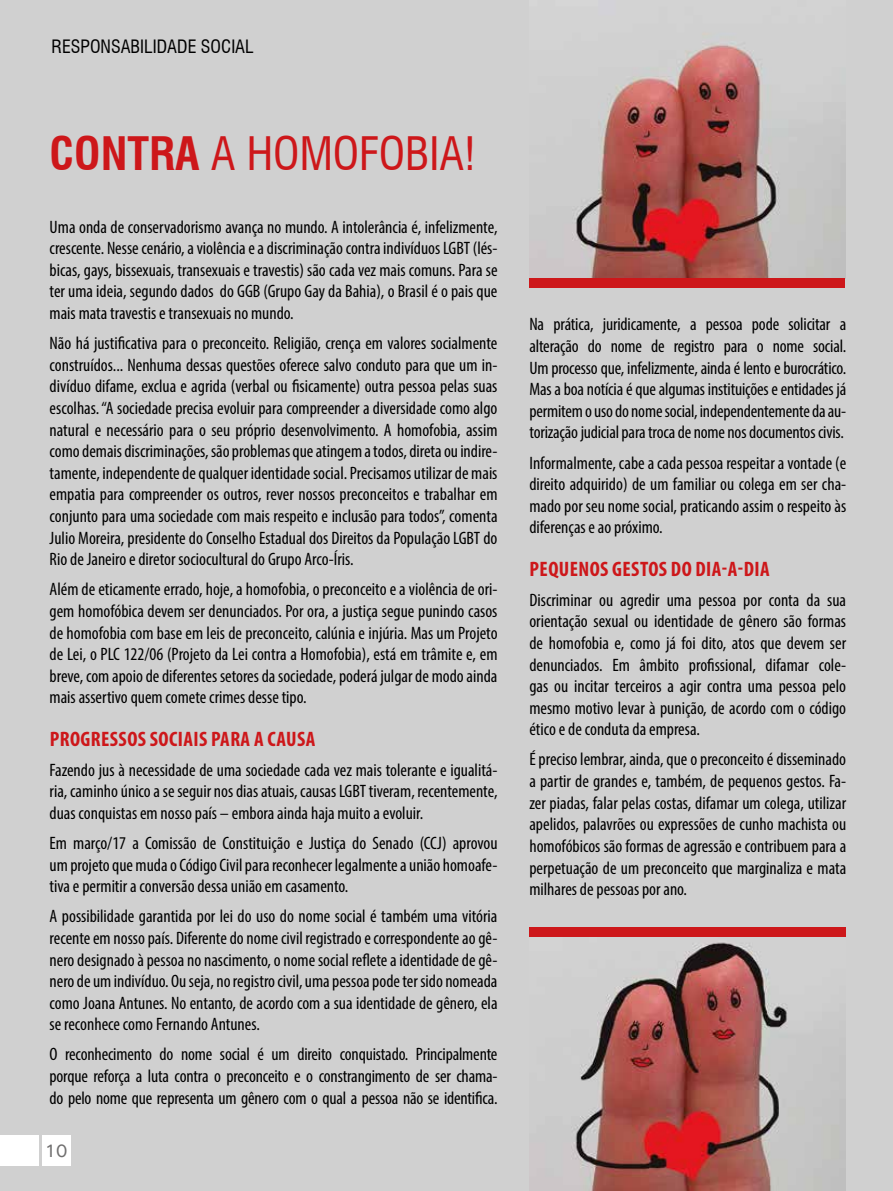
<style>
.page{position:relative;width:893px;height:1191px;background:#d0d0d0}
.page>*{position:absolute;margin:0;border:0;box-sizing:border-box;transform-origin:0 0}
.t1{font:condensed 45px "Swiss 721 BT";color:#cd171a}
.t2{font:700 condensed 21px "Myriad Pro";letter-spacing:.02em;color:#cd171a}
.t3{font:condensed 18px/21.6px "Myriad Pro";color:#000;text-align:justify}
.t4{font:condensed 18px "Swiss 721 BT";color:#000}
.t5{font:18px "Univers ATT";color:#706f6f}
.s1{font-weight:700}
</style>
<div class="page">
<div style="left:0;top:1135px;width:39px;height:31px;background:#fff"></div>
<div style="left:42px;top:1135px;width:29px;height:31px;background:#fff"></div>
<img style="left:572px;top:45px;width:273px;height:233px">
<img style="left:529px;top:936px;width:316px;height:255px">
<div style="left:529px;top:278px;width:316px;height:10px;background:#cd171a"></div>
<div style="left:529px;top:927px;width:317px;height:9px;background:#cd171a"></div>
<p class="t4" style="left:52px;top:36px;width:204px">RESPONSABILIDADE SOCIAL</p>
<h1 class="t1" style="left:50px;top:127px;width:428px"><span class="s1">CONTRA</span> A HOMOFOBIA!</h1>
<p class="t3" style="left:50px;top:216px;width:449px">Uma onda de conservadorismo avança no mundo. A intolerância é, infelizmente, crescente. Nesse cenário, a violência e a discriminação contra indivíduos LGBT (lés&shy;bicas, gays, bissexuais, transexuais e travestis) são cada vez mais comuns. Para se ter uma ideia, segundo dados do GGB (Grupo Gay da Bahia), o Brasil é o pais que mais mata travestis e transexuais no mundo.</p>
<p class="t3" style="left:50px;top:332px;width:449px">Não há justificativa para o preconceito. Religião, crença em valores socialmente construídos... Nenhuma dessas questões oferece salvo conduto para que um in&shy;divíduo difame, exclua e agrida (verbal ou fisicamente) outra pessoa pelas suas escolhas. “A sociedade precisa evoluir para compreender a diversidade como algo natural e necessário para o seu próprio desenvolvimento. A homofobia, assim como demais discriminações, são problemas que atingem a todos, direta ou indire&shy;tamente, independente de qualquer identidade social. Precisamos utilizar de mais empatia para compreender os outros, rever nossos preconceitos e trabalhar em conjunto para uma sociedade com mais respeito e inclusão para todos”, comenta Julio Moreira, presidente do Conselho Estadual dos Direitos da População LGBT do Rio de Janeiro e diretor sociocultural do Grupo Arco-Íris.</p>
<p class="t3" style="left:50px;top:578px;width:449px">Além de eticamente errado, hoje, a homofobia, o preconceito e a violência de ori&shy;gem homofóbica devem ser denunciados. Por ora, a justiça segue punindo casos de homofobia com base em leis de preconceito, calúnia e injúria. Mas um Projeto de Lei, o PLC 122/06 (Projeto da Lei contra a Homofobia), está em trâmite e, em breve, com apoio de diferentes setores da sociedade, poderá julgar de modo ainda mais assertivo quem comete crimes desse tipo.</p>
<p class="t2" style="left:50px;top:725px;width:267px">PROGRESSOS SOCIAIS PARA A CAUSA</p>
<p class="t3" style="left:50px;top:758px;width:449px">Fazendo jus à necessidade de uma sociedade cada vez mais tolerante e igualitá&shy;ria, caminho único a se seguir nos dias atuais, causas LGBT tiveram, recentemente, duas conquistas em nosso país – embora ainda haja muito a evoluir.</p>
<p class="t3" style="left:50px;top:832px;width:449px">Em março/17 a Comissão de Constituição e Justiça do Senado (CCJ) aprovou um projeto que muda o Código Civil para reconhecer legalmente a união homoafe&shy;tiva e permitir a conversão dessa união em casamento.</p>
<p class="t3" style="left:50px;top:905px;width:449px">A possibilidade garantida por lei do uso do nome social é também uma vitória recente em nosso país. Diferente do nome civil registrado e correspondente ao gê&shy;nero designado à pessoa no nascimento, o nome social reflete a identidade de gê&shy;nero de um indivíduo. Ou seja, no registro civil, uma pessoa pode ter sido nomeada como Joana Antunes. No entanto, de acordo com a sua identidade de gênero, ela se reconhece como Fernando Antunes.</p>
<p class="t3" style="left:50px;top:1043px;width:449px">O reconhecimento do nome social é um direito conquistado. Principalmente porque reforça a luta contra o preconceito e o constrangimento de ser chama&shy;do pelo nome que representa um gênero com o qual a pessoa não se identifica.</p>
<p class="t5" style="left:45px;top:1140px;width:24px">10</p>
<p class="t3" style="left:529px;top:313px;width:318px">Na prática, juridicamente, a pessoa pode solicitar a alteração do nome de registro para o nome social.<br>Um processo que, infelizmente, ainda é lento e burocrático.<br>Mas a boa notícia é que algumas instituições e entidades já permitem o uso do nome social, independentemente da au&shy;torização judicial para troca de nome nos documentos civis.</p>
<p class="t3" style="left:529px;top:451px;width:318px">Informalmente, cabe a cada pessoa respeitar a vontade (e direito adquirido) de um familiar ou colega em ser cha&shy;mado por seu nome social, praticando assim o respeito às diferenças e ao próximo.</p>
<p class="t2" style="left:530px;top:555px;width:242px">PEQUENOS GESTOS DO DIA-A-DIA</p>
<p class="t3" style="left:529px;top:589px;width:318px">Discriminar ou agredir uma pessoa por conta da sua orientação sexual ou identidade de gênero são formas de homofobia e, como já foi dito, atos que devem ser denunciados. Em âmbito profissional, difamar cole&shy;gas ou incitar terceiros a agir contra uma pessoa pelo mesmo motivo levar à punição, de acordo com o código ético e de conduta da empresa.</p>
<p class="t3" style="left:529px;top:748px;width:318px">É preciso lembrar, ainda, que o preconceito é disseminado a partir de grandes e, também, de pequenos gestos. Fa&shy;zer piadas, falar pelas costas, difamar um colega, utilizar apelidos, palavrões ou expressões de cunho machista ou homofóbicos são formas de agressão e contribuem para a perpetuação de um preconceito que marginaliza e mata milhares de pessoas por ano.</p>
</div>
